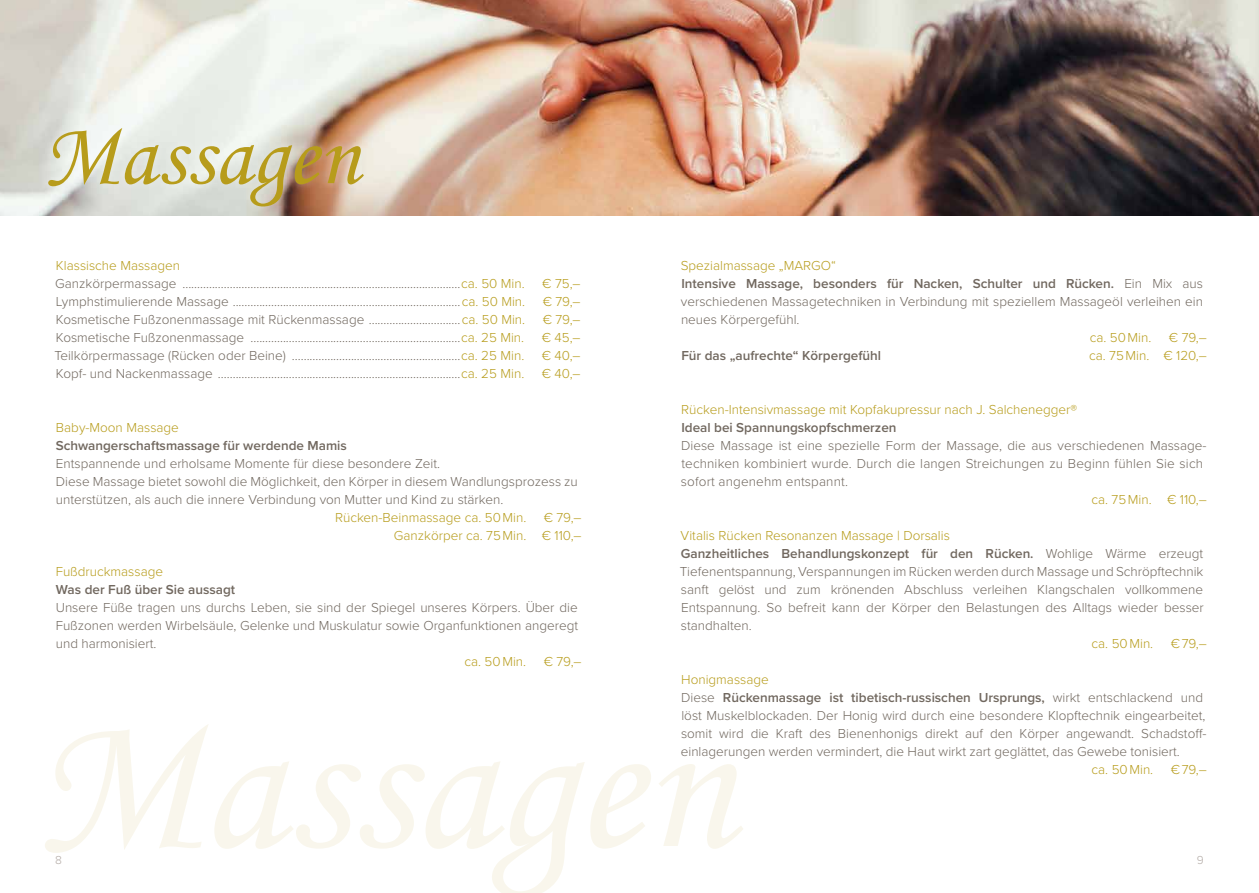
<style>
.page{position:relative;width:1259px;height:893px;background:#fff}
.page>*{position:absolute;margin:0;border:0;box-sizing:border-box;transform-origin:0 0}
.t1{font:90px "Monotype Corsiva";color:#b79c1b}
.t2{font:300 13.5px/18px "Proxima Nova";color:#71685f}
.t3{font:300 13.5px/18px "Proxima Nova";color:#b79c1b;text-align:right}
.t4{font:600 13.5px "Proxima Nova";color:#71685f}
.t5{font:300 12px "Proxima Nova";color:#b3aba6}
.s1{color:#b79c1b}
.s2{font-weight:600}
</style>
<div class="page">
<img style="left:0;top:0;width:1259px;height:216px">
<div style="left:39px;top:120px;width:333px;height:95px;background:#fff;opacity:.45"></div>
<h1 class="t1" style="left:43px;top:101px;width:318px">Massagen</h1>
<p class="t2" style="left:55px;top:256px;width:471px"><span class="s1">Klassische Massagen<br></span>Ganzkörpermassage ..............................................................................................<span class="s1">ca. 50 Min.</span></p>
<p class="t3" style="left:542px;top:274px;width:40px">€ 75,–</p>
<p class="t2" style="left:56px;top:292px;width:471px">Lymphstimulierende Massage .............................................................................<span class="s1">ca. 50 Min.</span></p>
<p class="t3" style="left:543px;top:292px;width:39px">€ 79,–</p>
<p class="t2" style="left:56px;top:310px;width:471px">Kosmetische Fußzonenmassage mit Rückenmassage ...............................<span class="s1">ca. 50 Min.</span></p>
<p class="t3" style="left:543px;top:310px;width:39px">€ 79,–</p>
<p class="t2" style="left:56px;top:328px;width:470px">Kosmetische Fußzonenmassage .......................................................................<span class="s1">ca. 25 Min.</span></p>
<p class="t3" style="left:542px;top:328px;width:40px">€ 45,–</p>
<p class="t2" style="left:54px;top:346px;width:471px">Teilkörpermassage (Rücken oder Beine) .........................................................<span class="s1">ca. 25 Min.</span></p>
<p class="t3" style="left:542px;top:346px;width:40px">€ 40,–</p>
<p class="t2" style="left:56px;top:364px;width:470px">Kopf- und Nackenmassage ..................................................................................<span class="s1">ca. 25 Min.</span></p>
<p class="t3" style="left:542px;top:364px;width:40px">€ 40,–</p>
<p class="t3" style="left:56px;top:418px;width:124px">Baby-Moon Massage</p>
<p class="t4" style="left:56px;top:435px;width:293px">Schwangerschaftsmassage für werdende Mamis</p>
<p class="t2" style="left:56px;top:454px;width:523px">Entspannende und erholsame Momente für diese besondere Zeit.<br>Diese Massage bietet sowohl die Möglichkeit, den Körper in diesem Wandlungsprozess zu unterstützen, als auch die innere Verbindung von Mutter und Kind zu stärken.</p>
<p class="t3" style="left:335px;top:508px;width:193px">Rücken-Beinmassage ca. 50 Min.</p>
<p class="t3" style="left:394px;top:508px;width:189px">€ 79,–<br>Ganzkörper ca. 75 Min. € 110,–</p>
<p class="t3" style="left:56px;top:562px;width:109px">Fußdruckmassage</p>
<p class="t4" style="left:56px;top:579px;width:181px">Was der Fuß über Sie aussagt</p>
<p class="t2" style="left:56px;top:598px;width:524px;text-align:justify">Unsere Füße tragen uns durchs Leben, sie sind der Spiegel unseres Körpers. Über die Fußzonen werden Wirbelsäule, Gelenke und Muskulatur sowie Organfunktionen angeregt und harmonisiert.</p>
<p class="t3" style="left:464px;top:652px;width:63px">ca. 50 Min.</p>
<p class="t3" style="left:544px;top:652px;width:39px">€ 79,–</p>
<p class="t2" style="left:680px;top:256px;width:524px"><span class="s1">Spezialmassage „MARGO“<br></span><span class="s2">Intensive Massage, besonders für Nacken, Schulter und Rücken.</span> Ein Mix aus verschiedenen Massagetechniken in Verbindung mit speziellem Massageöl verleihen ein neues Körpergefühl.</p>
<p class="t3" style="left:1089px;top:328px;width:63px">ca. 50 Min.</p>
<p class="t3" style="left:1169px;top:328px;width:39px">€ 79,–</p>
<p class="t4" style="left:681px;top:345px;width:201px">Für das „aufrechte“ Körpergefühl</p>
<p class="t3" style="left:1089px;top:346px;width:119px">ca. 75 Min. € 120,–</p>
<p class="t3" style="left:681px;top:400px;width:397px">Rücken-Intensivmassage mit Kopfakupressur nach J. Salchenegger®</p>
<p class="t4" style="left:681px;top:417px;width:217px">Ideal bei Spannungskopfschmerzen</p>
<p class="t2" style="left:681px;top:436px;width:526px">Diese Massage ist eine spezielle Form der Massage, die aus verschiedenen Massage&shy;techniken kombiniert wurde. Durch die langen Streichungen zu Beginn fühlen Sie sich sofort angenehm entspannt.</p>
<p class="t3" style="left:1091px;top:490px;width:117px">ca. 75 Min. € 110,–</p>
<p class="t2" style="left:679px;top:526px;width:525px"><span class="s1">Vitalis Rücken Resonanzen Massage | Dorsalis<br></span><span class="s2">Ganzheitliches Behandlungskonzept für den Rücken.</span> Wohlige Wärme erzeugt Tiefenentspannung, Verspannungen im Rücken werden durch Massage und Schröpftechnik sanft gelöst und zum krönenden Abschluss verleihen Klangschalen vollkommene Entspannung. So befreit kann der Körper den Belastungen des Alltags wieder besser standhalten.</p>
<p class="t3" style="left:1091px;top:634px;width:63px">ca. 50 Min.</p>
<p class="t3" style="left:1170px;top:634px;width:38px">€ 79,–</p>
<p class="t2" style="left:681px;top:670px;width:527px"><span class="s1">Honigmassage<br></span>Diese <span class="s2">Rückenmassage ist tibetisch-russischen Ursprungs,</span> wirkt entschlackend und löst Muskelblockaden. Der Honig wird durch eine besondere Klopftechnik eingearbeitet, somit wird die Kraft des Bienenhonigs direkt auf den Körper angewandt. Schadstoff&shy;einlagerungen werden vermindert, die Haut wirkt zart geglättet, das Gewebe tonisiert.</p>
<p class="t3" style="left:1091px;top:760px;width:63px">ca. 50 Min.</p>
<p class="t3" style="left:1170px;top:760px;width:38px">€ 79,–</p>
<p class="t5" style="left:55px;top:851px;width:8px">8</p>
<p class="t5" style="left:1196px;top:851px;width:9px">9</p>
</div>
